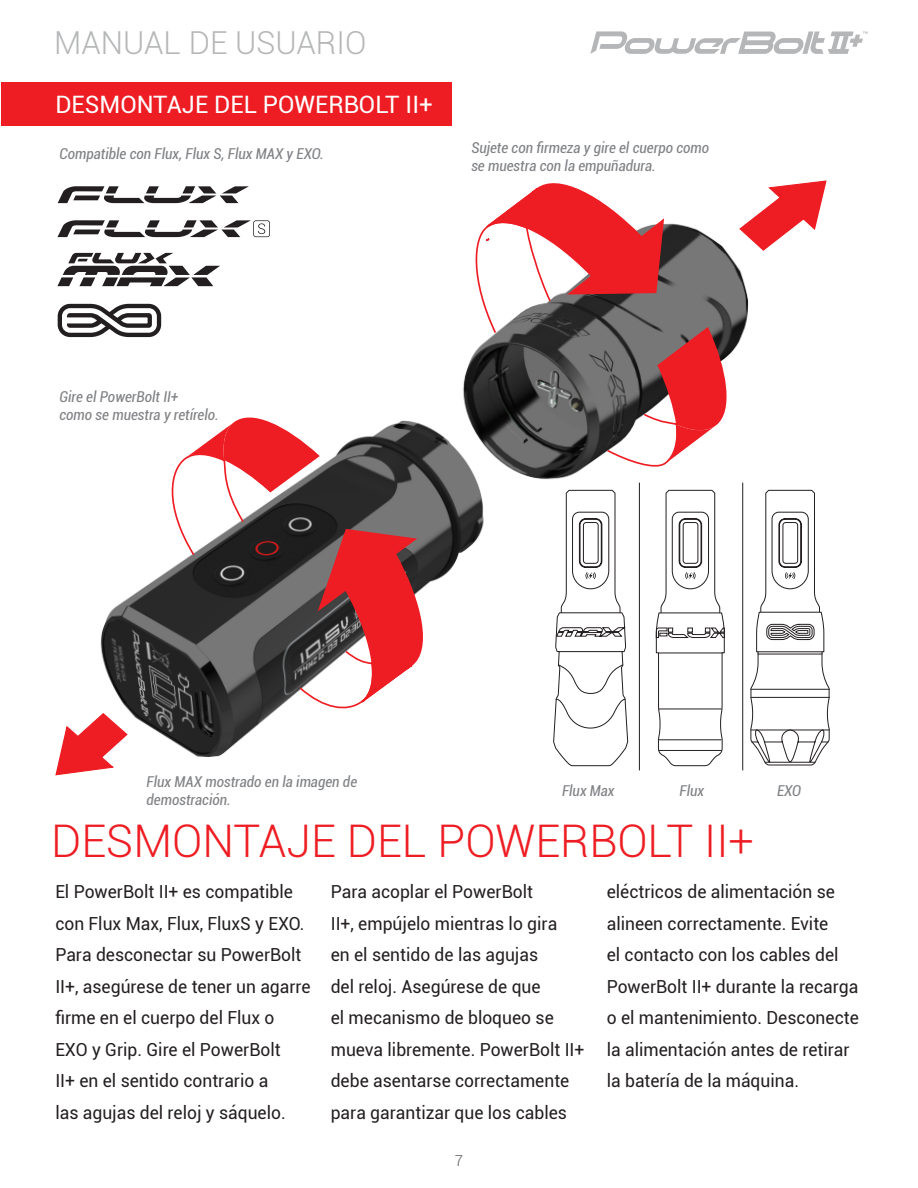
<style>
.page{position:relative;width:918px;height:1188px;background:#fff}
.page>*{position:absolute;margin:0;border:0;box-sizing:border-box;transform-origin:0 0}
.t1{font:300 45px "Roboto";color:#ee1d23}
.t2{font:300 31.65px "Roboto";color:#b5b6b7}
.t3{font:24px "Roboto";color:#fff}
.t4{font:18px/31.5px "Roboto";color:#231f20}
.t5{font:italic condensed 15px/18px "Roboto";color:#808285}
.t6{font:300 15px "Roboto";color:#57585a}
</style>
<div class="page">
<svg style="left:590px;top:31px;width:278px;height:23px"></svg>
<div style="left:1px;top:83px;width:451px;height:43px;background:#ee1d23"></div>
<svg style="left:55px;top:180px;width:775px;height:596px"></svg>
<h2 class="t2" style="left:54px;top:21px;width:314px">MANUAL DE USUARIO</h2>
<p class="t3" style="left:55px;top:88px;width:379px">DESMONTAJE DEL POWERBOLT II+</p>
<p class="t5" style="left:59px;top:144px;width:266px">Compatible con Flux, Flux S, Flux MAX y EXO.</p>
<p class="t5" style="left:471px;top:139px;width:239px">Sujete con firmeza y gire el cuerpo como se muestra con la empuñadura.</p>
<p class="t5" style="left:59px;top:387px;width:121px">Gire el PowerBolt II+</p>
<p class="t5" style="left:59px;top:405px;width:161px">como se muestra y retírelo.</p>
<p class="t5" style="left:147px;top:772px;width:212px">Flux MAX mostrado en la imagen de demostración.</p>
<p class="t5" style="left:562px;top:781px;width:54px">Flux Max</p>
<p class="t5" style="left:680px;top:781px;width:26px">Flux</p>
<p class="t5" style="left:777px;top:781px;width:26px">EXO</p>
<p class="t1" style="left:51px;top:810px;width:704px">DESMONTAJE DEL POWERBOLT II+</p>
<p class="t4" style="left:55px;top:875px;width:257px">El PowerBolt II+ es compatible con Flux Max, Flux, FluxS y EXO.<br>Para desconectar su PowerBolt<br>II+, asegúrese de tener un agarre firme en el cuerpo del Flux o<br>EXO y Grip. Gire el PowerBolt<br>II+ en el sentido contrario a<br>las agujas del reloj y sáquelo.</p>
<p class="t4" style="left:331px;top:875px;width:255px">Para acoplar el PowerBolt<br>II+, empújelo mientras lo gira<br>en el sentido de las agujas<br>del reloj. Asegúrese de que<br>el mecanismo de bloqueo se mueva libremente. PowerBolt II+ debe asentarse correctamente para garantizar que los cables</p>
<p class="t4" style="left:607px;top:875px;width:254px">eléctricos de alimentación se alineen correctamente. Evite<br>el contacto con los cables del<br>PowerBolt II+ durante la recarga o el mantenimiento. Desconecte la alimentación antes de retirar la batería de la máquina.</p>
<p class="t6" style="left:455px;top:1151px;width:10px">7</p>
</div>
